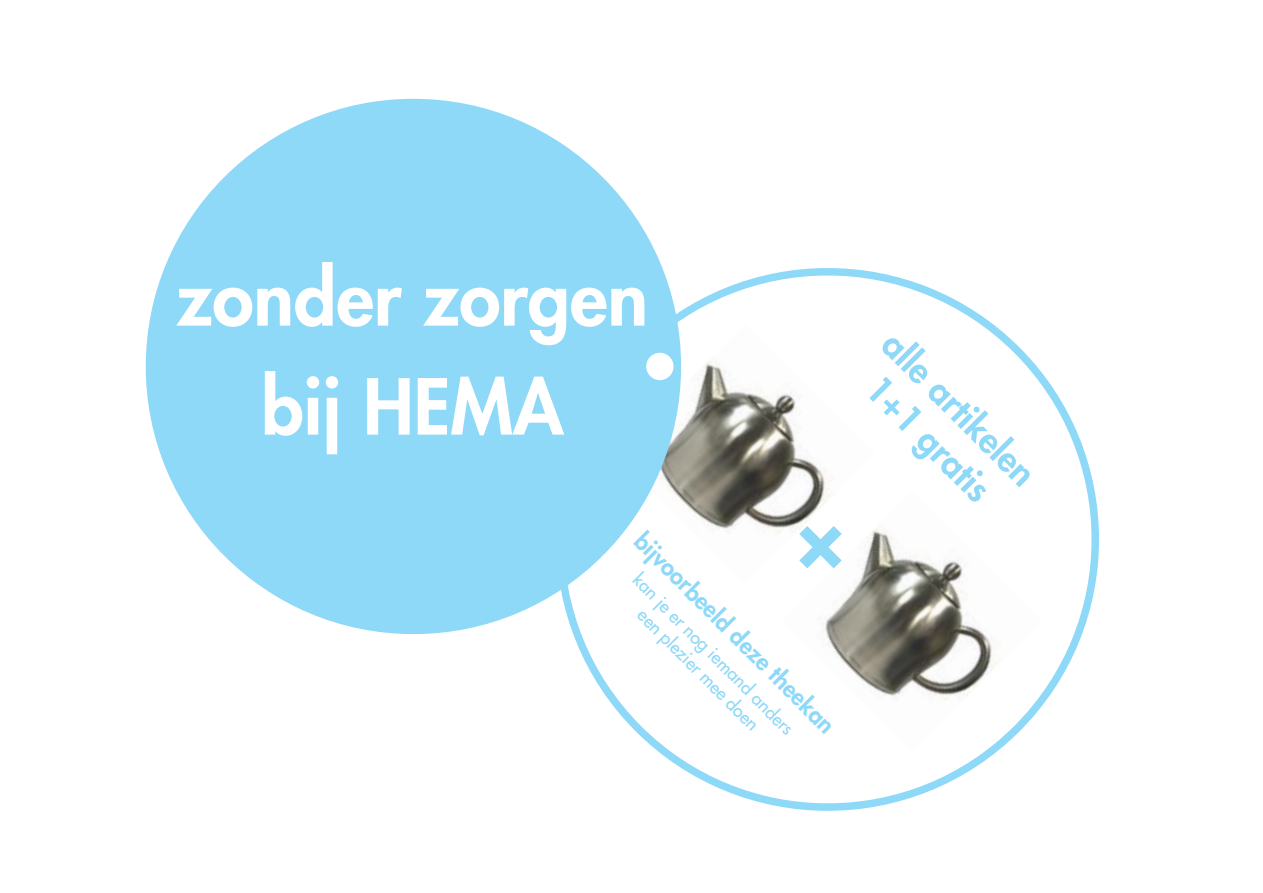
<style>
.page{position:relative;width:1263px;height:893px;background:#fff}
.page>*{position:absolute;margin:0;border:0;box-sizing:border-box;transform-origin:0 0}
.t1{font:800 75px/108.9px "Futura Std";color:#fff;text-align:center}
.t2{font:800 35.7px/42.9px "Futura Std";color:#8ed8f8;text-align:center}
.t3{font:800 23.7px "Futura Std";color:#8ed8f8}
.t4{font:500 18px/21.6px "Futura Std";color:#8ed8f8;text-align:center}
</style>
<div class="page">
<svg style="left:523px;top:247px;width:576px;height:564px"></svg>
<img style="left:615px;top:324px;width:260px;height:261px">
<img style="left:782px;top:491px;width:260px;height:261px">
<div style="left:146px;top:99px;width:535px;height:535px;background:#8ed8f8;border-radius:50%"></div>
<div style="left:646px;top:353px;width:27px;height:27px;background:#fff;border-radius:50%"></div>
<svg style="left:786px;top:513px;width:69px;height:69px"></svg>
<h1 class="t1" style="left:176px;top:243px;width:473px">zonder zorgen bij HEMA</h1>
<h3 class="t3" style="left:649px;top:526px;width:274px;rotate:45deg">bijvoorbeeld deze theekan</h3>
<p class="t4" style="left:644px;top:569px;width:220px;rotate:45deg">kan je er nog iemand anders een plezier mee doen</p>
<h2 class="t2" style="left:903px;top:323px;width:201px;rotate:45deg">alle artikelen<br>1+1 gratis</h2>
</div>
